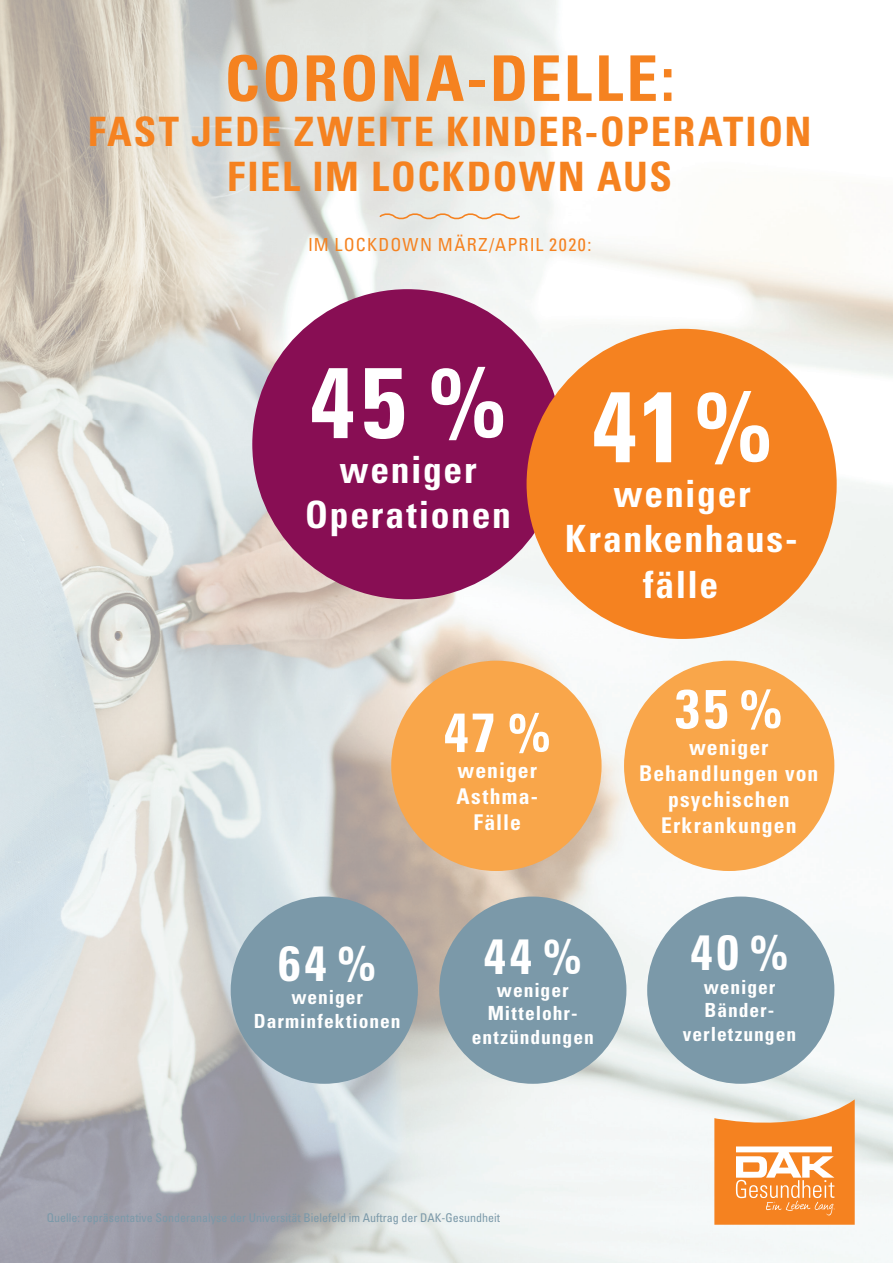
<style>
.page{position:relative;width:893px;height:1263px;background:#fff}
.page>*{position:absolute;margin:0;border:0;box-sizing:border-box;transform-origin:0 0}
.t1{font:700 condensed 100.2px "Univers LT Std";color:#fff}
.t2{font:700 condensed 63px "Univers LT Std";letter-spacing:.035em;color:#f58220}
.t3{font:700 condensed 55.05px "Univers LT Std";color:#fff}
.t4{font:700 condensed 49.5px "Univers LT Std";color:#fff}
.t5{font:700 condensed 40.5px/45px "Univers LT Std";letter-spacing:.04em;color:#f58220;text-align:center}
.t6{font:700 condensed 37.65px/45.2px "Univers LT Std";letter-spacing:.045em;color:#fff;text-align:center}
.t7{font:700 condensed 21.75px/26.1px "Univers LT Std";letter-spacing:.045em;color:#fff;text-align:center}
.t8{font:700 condensed 19.5px/23.4px "Univers LT Std";letter-spacing:.05em;color:#fff;text-align:center}
.t9{font:condensed 18px "Univers LT Std";letter-spacing:.075em;color:#f58220}
.t10{font:condensed 12px "Univers LT Std";color:#7b99a9}
</style>
<div class="page">
<img style="left:0;top:0;width:893px;height:1263px">
<svg style="left:714px;top:1099px;width:141px;height:126px"></svg>
<svg style="left:378px;top:211px;width:143px;height:10px"></svg>
<div style="left:252px;top:289px;width:310px;height:310px;background:#880e54;border-radius:50%"></div>
<div style="left:527px;top:329px;width:310px;height:310px;background:#f58220;border-radius:50%"></div>
<div style="left:391px;top:661px;width:211px;height:210px;background:#f9a64a;border-radius:50%"></div>
<div style="left:439px;top:896px;width:187px;height:188px;background:#7b99a9;border-radius:50%"></div>
<div style="left:647px;top:896px;width:187px;height:188px;background:#7b99a9;border-radius:50%"></div>
<div style="left:624px;top:661px;width:210px;height:210px;background:#f9a64a;border-radius:50%"></div>
<div style="left:231px;top:896px;width:187px;height:188px;background:#7b99a9;border-radius:50%"></div>
<h2 class="t2" style="left:225px;top:40px;width:451px">CORONA-DELLE:</h2>
<h3 class="t5" style="left:88px;top:109px;width:725px">FAST JEDE ZWEITE KINDER-OPERATION<br>FIEL IM LOCKDOWN AUS</h3>
<h3 class="t9" style="left:308px;top:233px;width:285px">IM LOCKDOWN MÄRZ/APRIL 2020:</h3>
<h1 class="t1" style="left:310px;top:341px;width:198px">45 %</h1>
<h3 class="t6" style="left:305px;top:447px;width:207px">weniger<br>Operationen</h3>
<h1 class="t1" style="left:592px;top:365px;width:182px">41 %</h1>
<h3 class="t6" style="left:565px;top:471px;width:234px">weniger<br>Krankenhaus&shy;fälle</h3>
<h3 class="t3" style="left:444px;top:699px;width:108px">47 %</h3>
<h3 class="t7" style="left:457px;top:757px;width:83px">weniger<br>Asthma-<br>Fälle</h3>
<h3 class="t3" style="left:675px;top:675px;width:109px">35 %</h3>
<h3 class="t7" style="left:639px;top:734px;width:181px">weniger<br>Behandlungen von psychischen<br>Erkrankungen</h3>
<h3 class="t4" style="left:278px;top:933px;width:99px">64 %</h3>
<h3 class="t8" style="left:254px;top:986px;width:148px">weniger<br>Darminfektionen</h3>
<h3 class="t4" style="left:484px;top:926px;width:99px">44 %</h3>
<h3 class="t8" style="left:472px;top:978px;width:124px">weniger<br>Mittelohr&shy;entzündungen</h3>
<p class="t10" style="left:47px;top:1210px;width:455px">Quelle: repräsentative Sonderanalyse der Universität Bielefeld im Auftrag der DAK-Gesundheit</p>
<h3 class="t4" style="left:691px;top:922px;width:99px">40 %</h3>
<h3 class="t8" style="left:683px;top:975px;width:115px">weniger<br>Bänder&shy;verletzungen</h3>
</div>
